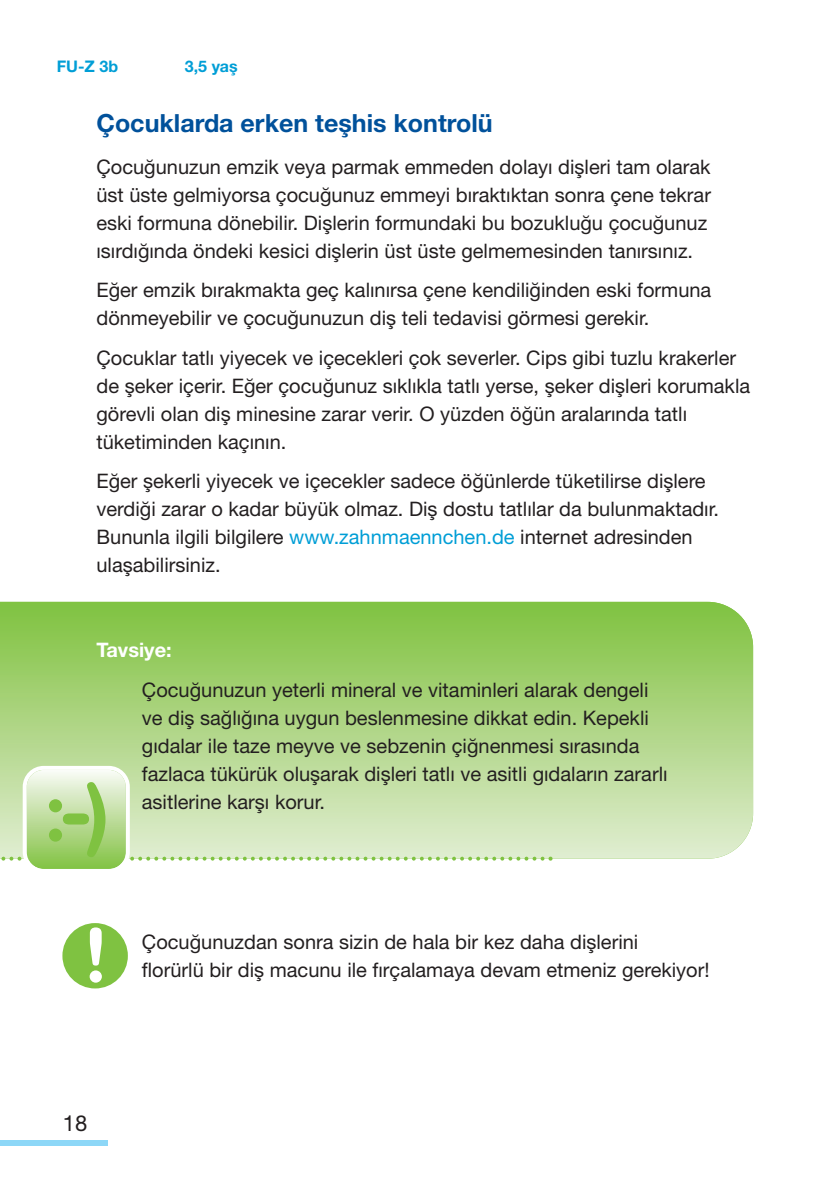
<style>
.page{position:relative;width:840px;height:1191px;background:#fff}
.page>*{position:absolute;margin:0;border:0;box-sizing:border-box;transform-origin:0 0}
.t1{font:700 80px "Helvetica Rounded";color:#7fc241}
.t2{font:700 74.6px "Helvetica Rounded";color:#fff}
.t3{font:700 25px "Helvetica Neue";color:#01519b}
.t4{font:22px "Helvetica Neue";color:#231f20}
.t5{font:20px/28px "Helvetica Neue";color:#231f20}
.t6{font:700 20px "Helvetica Neue";color:#fff}
.t7{font:700 16px "Helvetica Neue";color:#009ed6}
.s1{color:#009ed6}
</style>
<div class="page">
<svg style="left:0;top:602px;width:752px;height:256px;background:#a5d177"></svg>
<div style="left:62px;top:923px;width:66px;height:65px;background:#7fc241;border-radius:50%"></div>
<svg style="left:0;top:766px;width:552px;height:103px;background:#cfe5b7"></svg>
<div style="left:0;top:1140px;width:108px;height:5px;background:#8dd7f7"></div>
<p class="t7" style="left:57px;top:54px;width:63px">FU-Z 3b</p>
<p class="t7" style="left:185px;top:54px;width:54px">3,5 yaş</p>
<p class="t3" style="left:96px;top:103px;width:397px">Çocuklarda erken teşhis kontrolü</p>
<p class="t5" style="left:96px;top:154px;width:615px">Çocuğunuzun emzik veya parmak emmeden dolayı dişleri tam olarak üst üste gelmiyorsa çocuğunuz emmeyi bıraktıktan sonra çene tekrar eski formuna dönebilir. Dişlerin formundaki bu bozukluğu çocuğunuz ısırdığında öndeki kesici dişlerin üst üste gelmemesinden tanırsınız.</p>
<p class="t5" style="left:96px;top:277px;width:616px">Eğer emzik bırakmakta geç kalınırsa çene kendiliğinden eski formuna dönmeyebilir ve çocuğunuzun diş teli tedavisi görmesi gerekir.</p>
<p class="t5" style="left:96px;top:345px;width:655px">Çocuklar tatlı yiyecek ve içecekleri çok severler. Cips gibi tuzlu krakerler de şeker içerir. Eğer çocuğunuz sıklıkla tatlı yerse, şeker dişleri korumakla görevli olan diş minesine zarar verir. O yüzden öğün aralarında tatlı tüketiminden kaçının.</p>
<p class="t5" style="left:96px;top:468px;width:623px">Eğer şekerli yiyecek ve içecekler sadece öğünlerde tüketilirse dişlere verdiği zarar o kadar büyük olmaz. Diş dostu tatlılar da bulunmaktadır.<br>Bununla ilgili bilgilere <span class="s1">www.zahnmaennchen.de</span> internet adresinden ulaşabilirsiniz.</p>
<p class="t6" style="left:96px;top:634px;width:77px">Tavsiye:</p>
<p class="t5" style="left:142px;top:677px;width:527px">Çocuğunuzun yeterli mineral ve vitaminleri alarak dengeli ve diş sağlığına uygun beslenmesine dikkat edin. Kepekli gıdalar ile taze meyve ve sebzenin çiğnenmesi sırasında fazlaca tükürük oluşarak dişleri tatlı ve asitli gıdaların zararlı asitlerine karşı korur.</p>
<h1 class="t1" style="left:43px;top:783px;width:69px">:-)</h1>
<h2 class="t2" style="left:84px;top:928px;width:25px">!</h2>
<p class="t5" style="left:142px;top:929px;width:497px">Çocuğunuzdan sonra sizin de hala bir kez daha dişlerini</p>
<p class="t5" style="left:142px;top:957px;width:569px">florürlü bir diş macunu ile fırçalamaya devam etmeniz gerekiyor!</p>
<p class="t4" style="left:63px;top:1107px;width:26px">18</p>
</div>
